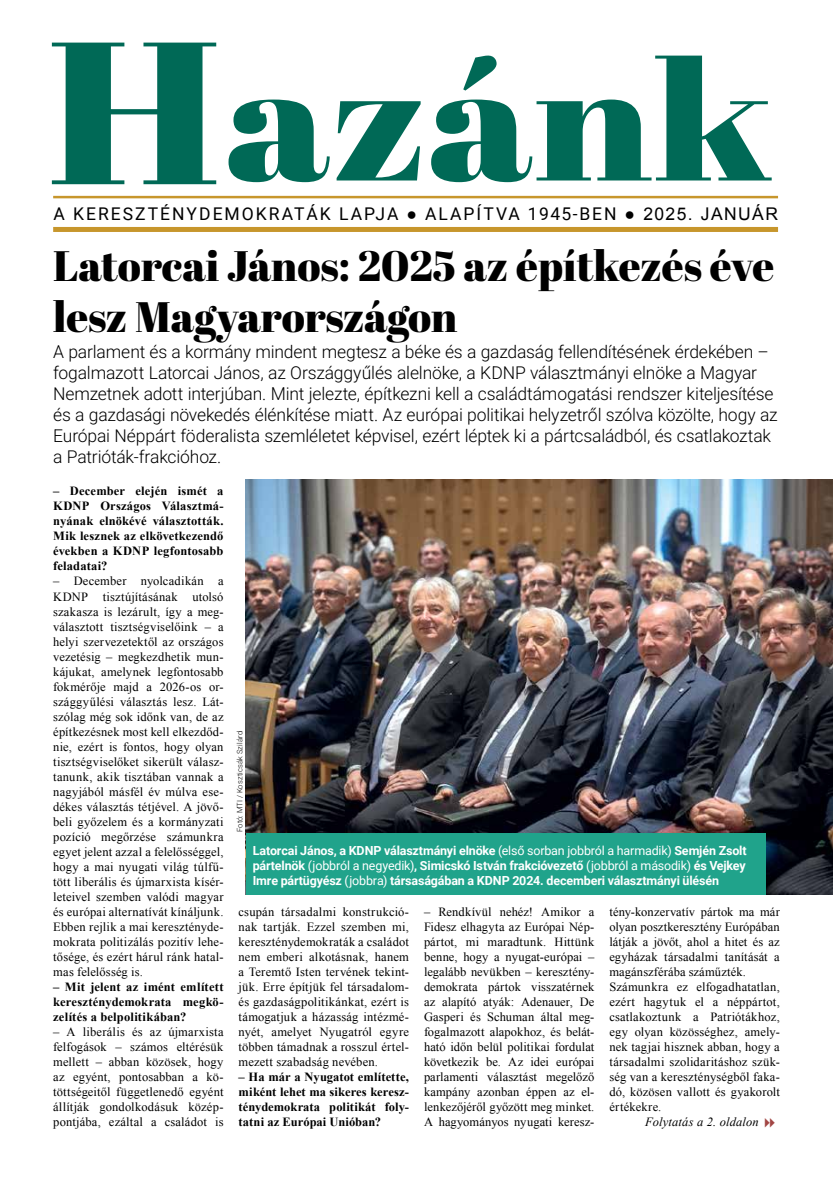
<style>
.page{position:relative;width:833px;height:1188px;background:#fff}
.page>*{position:absolute;margin:0;border:0;box-sizing:border-box;transform-origin:0 0}
.t1{font:166.38px "Abril Fatface";letter-spacing:.005em;color:#006956;scale:1.15 1}
.t2{font:42.5px/51px "Abril Fatface";color:#000}
.t3{font:300 17.5px/21px "Roboto";letter-spacing:-.01em;color:#000}
.t4{font:17.5px "Roboto";letter-spacing:.115em;color:#000}
.t5{font:12.5px/15px "Times New Roman";letter-spacing:.015em;color:#000;text-align:justify}
.t6{font:700 12.5px/15px "Times New Roman";letter-spacing:.01em;color:#000;text-align:justify}
.t7{font:700 12.5px/15px "Roboto";letter-spacing:-.01em;color:#fff;text-align:justify}
.t8{font:italic 12.5px "Times New Roman";letter-spacing:.015em;color:#000}
.t9{font:300 7.5px "Roboto";letter-spacing:.02em;color:#000}
.s1{font-size:202.12px}
.s2{font-family:"Arial"}
.s3{font-weight:400}
</style>
<div class="page">
<hr style="left:53px;top:196px;width:725px;height:2px;background:#c7962c">
<div style="left:53px;top:227px;width:725px;height:5px;background:#c7962c"></div>
<img style="left:246px;top:479px;width:587px;height:415px">
<div style="left:246px;top:832px;width:519px;height:62px;background:#20a38b"></div>
<h1 class="t1" style="left:47px;top:4px;width:632px"><span class="s1">H</span>azánk</h1>
<h3 class="t4" style="left:53px;top:201px;width:726px">A KERESZTÉNYDEMOKRATÁK LAPJA <span class="s2">●</span> ALAPÍTVA 1945-BEN <span class="s2">● 2025. JANUÁR</span></h3>
<h2 class="t2" style="left:53px;top:239px;width:722px">Latorcai János: 2025 az építkezés éve lesz Magyarországon</h2>
<p class="t3" style="left:53px;top:341px;width:726px">A parlament és a kormány mindent megtesz a béke és a gazdaság fellendítésének érdekében – fogalmazott Latorcai János, az Országgyűlés alelnöke, a KDNP választmányi elnöke a Magyar Nemzetnek adott interjúban. Mint jelezte, építkezni kell a családtámogatási rendszer kiteljesítése és a gazdasági növekedés élénkítése miatt. Az európai politikai helyzetről szólva közölte, hogy az Európai Néppárt föderalista szemléletet képvisel, ezért léptek ki a pártcsaládból, és csatlakoztak a Patrióták-frakcióhoz.</p>
<p class="t6" style="left:53px;top:483px;width:172px">– December elején ismét a KDNP Országos Választmá&shy;nyának elnökévé választották.<br>Mik lesznek az elkövetkezendő években a KDNP legfontosabb feladatai?</p>
<p class="t5" style="left:53px;top:573px;width:172px">– December nyolcadikán a KDNP tisztújításának utolsó szakasza is lezárult, így a meg&shy;választott tisztségviselőink – a helyi szervezetektől az országos vezetésig – megkezdhetik mun&shy;kájukat, amelynek legfontosabb fokmérője majd a 2026-os or&shy;szággyűlési választás lesz. Lát&shy;szólag még sok időnk van, de az építkezésnek most kell elkezdőd&shy;nie, ezért is fontos, hogy olyan tisztségviselőket sikerült válasz&shy;tanunk, akik tisztában vannak a nagyjából másfél év múlva ese&shy;dékes választás tétjével. A jövő&shy;beli győzelem és a kormányzati pozíció megőrzése számunkra egyet jelent azzal a felelősséggel, hogy a mai nyugati világ túlfű&shy;tött liberális és újmarxista kísér&shy;leteivel szemben valódi magyar és európai alternatívát kínáljunk.<br>Ebben rejlik a mai keresztényde&shy;mokrata politizálás pozitív lehe&shy;tősége, és ezért hárul ránk hatal&shy;mas felelősség is.</p>
<p class="t6" style="left:53px;top:978px;width:172px">– Mit jelent az imént említett kereszténydemokrata megkö&shy;zelítés a belpolitikában?</p>
<p class="t5" style="left:53px;top:1023px;width:172px">– A liberális és az újmarxista felfogások – számos eltérésük mellett – abban közösek, hogy az egyént, pontosabban a kö&shy;töttségeitől függetlenedő egyént állítják gondolkodásuk közép&shy;pontjába, ezáltal a családot is</p>
<p class="t9" style="left:234px;top:831px;width:102px;rotate:-90deg">Fotó: MTI / Koszticsák Szilárd</p>
<p class="t7" style="left:253px;top:842px;width:495px">Latorcai János, a KDNP választmányi elnöke <span class="s3">(első sorban jobbról a harmadik)</span> Semjén Zsolt pártelnök <span class="s3">(jobbról a negyedik)</span>, Simicskó István frakcióvezető <span class="s3">(jobbról a második)</span> és Vejkey Imre pártügyész <span class="s3">(jobbra)</span> társaságában a KDNP 2024. decemberi választmányi ülésén</p>
<p class="t5" style="left:238px;top:903px;width:172px">csupán társadalmi konstrukció&shy;nak tartják. Ezzel szemben mi, kereszténydemokraták a családot nem emberi alkotásnak, hanem a Teremtő Isten tervének tekint&shy;jük. Erre építjük fel társadalom&shy;és gazdaságpolitikánkat, ezért is támogatjuk a házasság intézmé&shy;nyét, amelyet Nyugatról egyre többen támadnak a rosszul értel&shy;mezett szabadság nevében.</p>
<p class="t6" style="left:238px;top:1068px;width:172px">– Ha már a Nyugatot említette, miként lehet ma sikeres keresz&shy;ténydemokrata politikát foly&shy;tatni az Európai Unióban?</p>
<p class="t5" style="left:424px;top:903px;width:172px">– Rendkívül nehéz! Amikor a Fidesz elhagyta az Európai Nép&shy;pártot, mi maradtunk. Hittünk benne, hogy a nyugat-európai – legalább nevükben – keresztény&shy;demokrata pártok visszatérnek az alapító atyák: Adenauer, De Gasperi és Schuman által meg&shy;fogalmazott alapokhoz, és belát&shy;ható időn belül politikai fordulat következik be. Az idei európai parlamenti választást megelőző kampány azonban éppen az el&shy;lenkezőjéről győzött meg minket.<br>A hagyományos nyugati keresz-</p>
<p class="t5" style="left:609px;top:903px;width:172px;text-align:left">tény-konzervatív pártok ma már olyan posztkeresztény Európában látják a jövőt, ahol a hitet és az egyházak társadalmi tanítását a magánszférába száműzték.<br>Számunkra ez elfogadhatatlan, ezért hagytuk el a néppártot, csatlakoztunk a Patriótákhoz, egy olyan közösséghez, amely&shy;nek tagjai hisznek abban, hogy a társadalmi szolidaritáshoz szük&shy;ség van a kereszténységből faka&shy;dó, közösen vallott és gyakorolt értékekre.</p>
<p class="t8" style="left:645px;top:1112px;width:115px">Folytatás a 2. oldalon</p>
</div>
